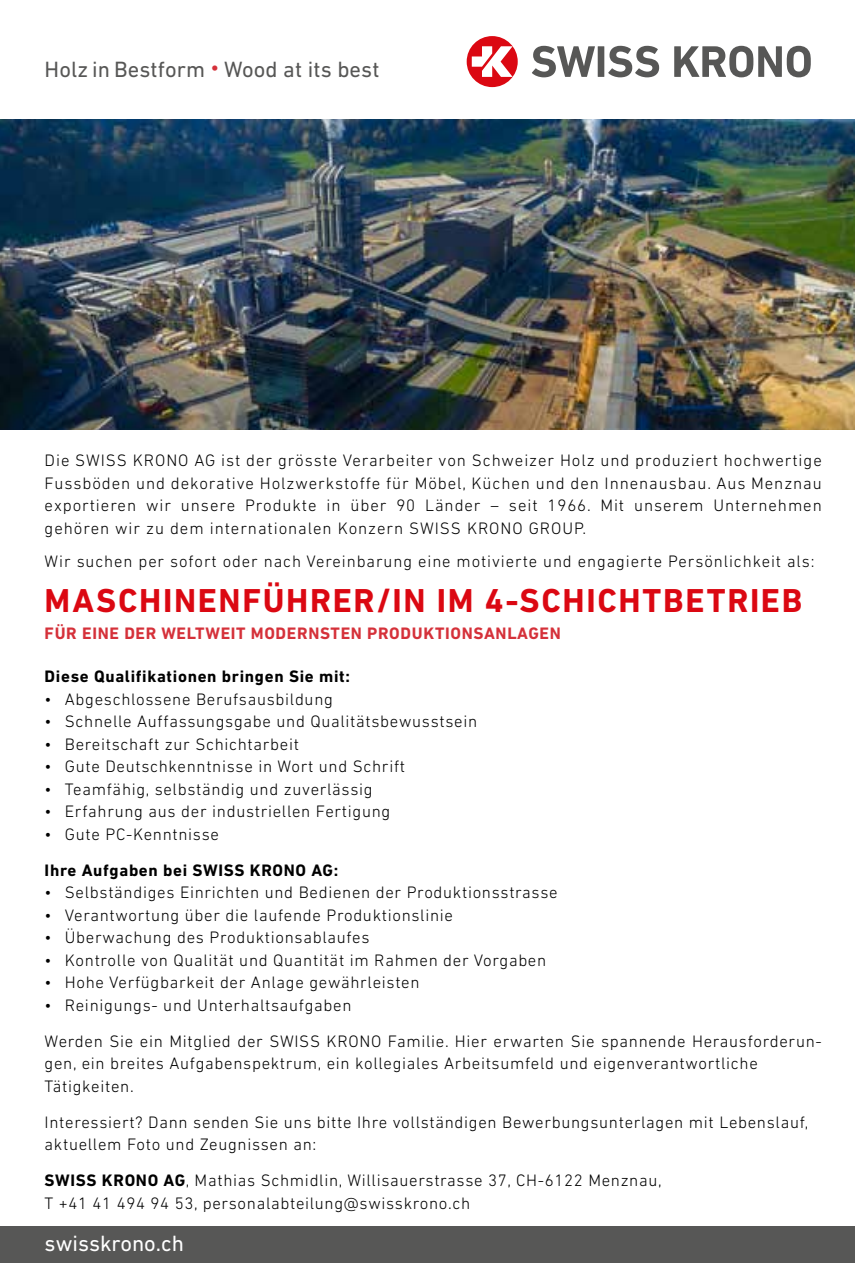
<style>
.page{position:relative;width:855px;height:1263px;background:#fff}
.page>*{position:absolute;margin:0;border:0;box-sizing:border-box;transform-origin:0 0}
.t1{font:700 33.75px "DIN Next LT Pro";letter-spacing:.05em;color:#db0812}
.t2{font:22.5px "DIN Next LT Pro";letter-spacing:.005em;color:#575756}
.t3{font:22.5px "DIN Next LT Pro";color:#fff}
.t4{font:300 16.88px/22.5px "DIN Next LT Pro";letter-spacing:.04em;color:#000}
.t5{font:700 16.88px "DIN Next LT Pro";letter-spacing:.04em;color:#000}
.t6{font:700 16.88px "DIN Next LT Pro";letter-spacing:.04em;color:#d5313a}
.s1{font-weight:300;color:#d5313a}
.s2{font-weight:700}
</style>
<div class="page">
<div style="left:0;top:1226px;width:855px;height:37px;background:#575756"></div>
<img style="left:0;top:120px;width:855px;height:310px">
<div style="left:466px;top:36px;width:52px;height:51px;background:#db0812;border-radius:50%"></div>
<svg style="left:472px;top:46px;width:40px;height:31px"></svg>
<svg style="left:532px;top:46px;width:63px;height:31px"></svg>
<div style="left:597px;top:46px;width:7px;height:31px;background:#575756"></div>
<svg style="left:608px;top:46px;width:51px;height:31px"></svg>
<svg style="left:674px;top:46px;width:136px;height:31px"></svg>
<h2 class="t2" style="left:45px;top:56px;width:336px">Holz in Bestform <span class="s1">•</span> Wood at its best</h2>
<p class="t4" style="left:45px;top:449px;width:778px;text-align:justify">Die SWISS KRONO AG ist der grösste Verarbeiter von Schweizer Holz und produziert hochwertige Fussböden und dekorative Holzwerkstoffe für Möbel, Küchen und den Innenausbau. Aus Menznau exportieren wir unsere Produkte in über 90 Länder – seit 1966. Mit unserem Unternehmen gehören wir zu dem internationalen Konzern SWISS KRONO GROUP.</p>
<p class="t4" style="left:45px;top:550px;width:771px">Wir suchen per sofort oder nach Vereinbarung eine motivierte und engagierte Persönlichkeit als:</p>
<h1 class="t1" style="left:45px;top:581px;width:759px">MASCHINENFÜHRER/IN IM 4-SCHICHTBETRIEB</h1>
<p class="t6" style="left:45px;top:624px;width:518px">FÜR EINE DER WELTWEIT MODERNSTEN PRODUKTIONSANLAGEN</p>
<p class="t5" style="left:45px;top:666px;width:307px">Diese Qualifikationen bringen Sie mit:</p>
<p class="t4" style="left:45px;top:687px;width:290px">• Abgeschlossene Berufsausbildung</p>
<p class="t4" style="left:45px;top:710px;width:434px">• Schnelle Auffassungsgabe und Qualitätsbewusstsein</p>
<p class="t4" style="left:45px;top:732px;width:256px">• Bereitschaft zur Schichtarbeit</p>
<p class="t4" style="left:45px;top:755px;width:362px">• Gute Deutschkenntnisse in Wort und Schrift</p>
<p class="t4" style="left:45px;top:777px;width:329px">• Teamfähig, selbständig und zuverlässig</p>
<p class="t4" style="left:45px;top:800px;width:347px">• Erfahrung aus der industriellen Fertigung</p>
<p class="t4" style="left:45px;top:822px;width:176px">• Gute PC-Kenntnisse</p>
<p class="t5" style="left:45px;top:860px;width:295px">Ihre Aufgaben bei SWISS KRONO AG:</p>
<p class="t4" style="left:45px;top:881px;width:514px">• Selbständiges Einrichten und Bedienen der Produktionsstrasse</p>
<p class="t4" style="left:45px;top:903px;width:410px">• Verantwortung über die laufende Produktionslinie</p>
<p class="t4" style="left:45px;top:926px;width:326px">• Überwachung des Produktionsablaufes</p>
<p class="t4" style="left:45px;top:948px;width:503px">• Kontrolle von Qualität und Quantität im Rahmen der Vorgaben</p>
<p class="t4" style="left:45px;top:971px;width:376px">• Hohe Verfügbarkeit der Anlage gewährleisten</p>
<p class="t4" style="left:45px;top:987px;width:778px;line-height:36px">• Reinigungs- und Unterhaltsaufgaben<br>Werden Sie ein Mitglied der SWISS KRONO Familie. Hier erwarten Sie spannende Herausforderun-</p>
<p class="t4" style="left:45px;top:1052px;width:714px">gen, ein breites Aufgabenspektrum, ein kollegiales Arbeitsumfeld und eigenverantwortliche<br>Tätigkeiten.</p>
<p class="t4" style="left:45px;top:1110px;width:765px">Interessiert? Dann senden Sie uns bitte Ihre vollständigen Bewerbungsunterlagen mit Lebenslauf, aktuellem Foto und Zeugnissen an:</p>
<p class="t4" style="left:45px;top:1169px;width:618px"><span class="s2">SWISS KRONO AG</span>, Mathias Schmidlin, Willisauerstrasse 37, CH-6122 Menznau,<br>T +41 41 494 94 53, personalabteilung@swisskrono.ch</p>
<h2 class="t3" style="left:45px;top:1230px;width:141px">swisskrono.ch</h2>
</div>
